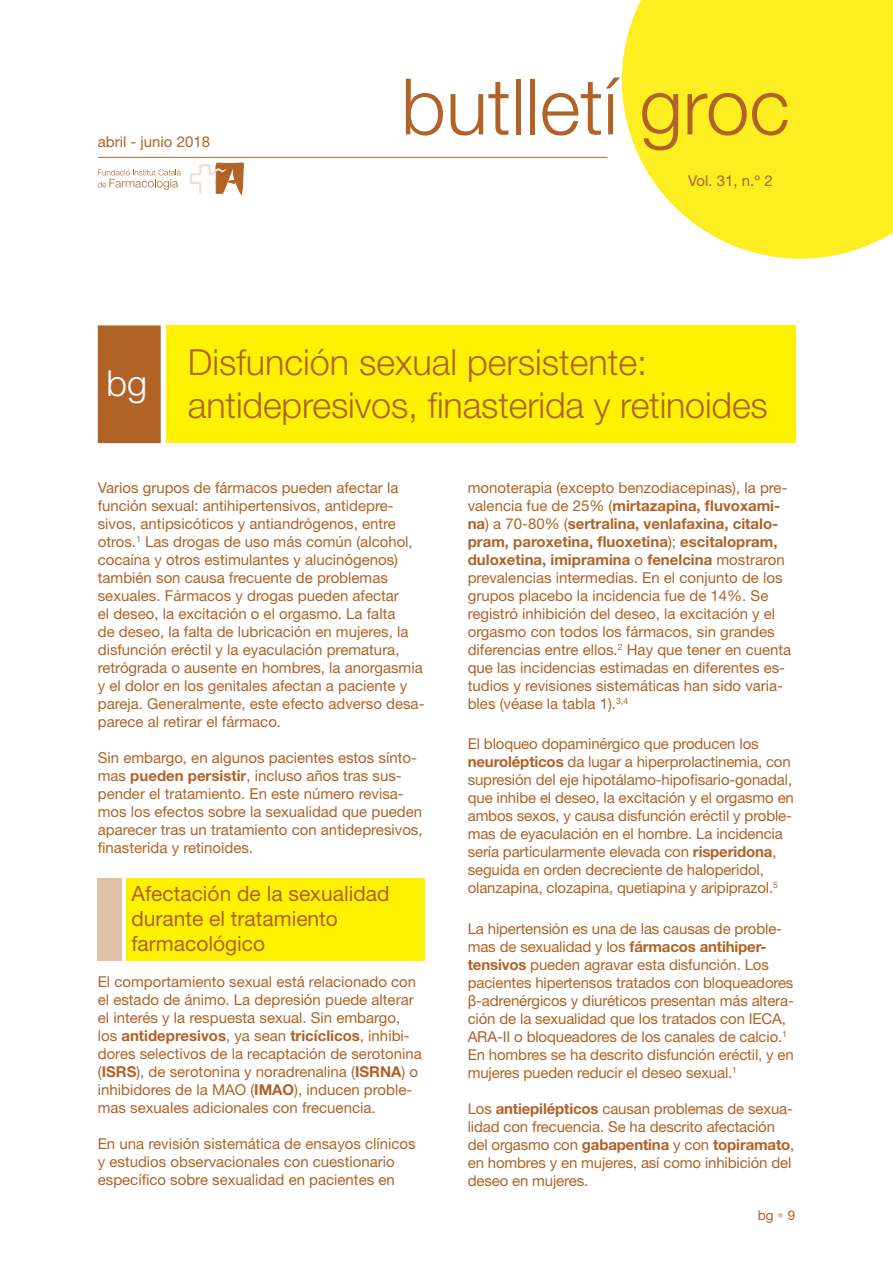
<style>
.page{position:relative;width:893px;height:1263px;background:#fff}
.page>*{position:absolute;margin:0;border:0;box-sizing:border-box;transform-origin:0 0}
.t1{font:300 78px "Helvetica Neue LT Std";color:#b06227}
.t2{font:300 36px/43.2px "Helvetica Neue LT Std";letter-spacing:-.005em;color:#b06227}
.t3{font:300 36px "Helvetica Neue LT Std";color:#fff}
.t4{font:21px/25.2px "Helvetica Neue LT Std";color:#b06227}
.t5{font:15px/18px "Helvetica Neue LT Std";color:#b06227}
.t6{font:13.5px "Helvetica Neue LT Std";color:#b06227}
.s1{font-weight:700}
.s2{font-family:"Arial"}
.s3{color:#dfc0a9}
</style>
<div class="page">
<svg style="left:622px;top:0;width:271px;height:259px;fill:#fcee21"></svg>
<hr style="left:98px;top:157px;width:509px;height:1px;background:#b06227">
<svg style="left:190px;top:163px;width:53px;height:31px"></svg>
<svg style="left:98px;top:169px;width:83px;height:21px"></svg>
<div style="left:98px;top:325px;width:63px;height:118px;background:#b06227"></div>
<div style="left:166px;top:325px;width:629px;height:118px;background:#fff200"></div>
<div style="left:98px;top:878px;width:24px;height:83px;background:#dfc0a9"></div>
<div style="left:126px;top:878px;width:299px;height:83px;background:#fff200"></div>
<p class="t5" style="left:98px;top:133px;width:114px">abril - junio 2018</p>
<h1 class="t1" style="left:401px;top:59px;width:390px">butlletí groc</h1>
<p class="t5" style="left:688px;top:172px;width:86px">Vol. 31, n.º 2</p>
<h2 class="t3" style="left:106px;top:362px;width:42px">bg</h2>
<h2 class="t2" style="left:188px;top:340px;width:581px">Disfunción sexual persistente: antidepresivos, finasterida y retinoides</h2>
<p class="t5" style="left:98px;top:478px;width:328px">Varios grupos de fármacos pueden afectar la función sexual: antihipertensivos, antidepre&shy;sivos, antipsicóticos y antiandrógenos, entre otros.<sup>1</sup> Las drogas de uso más común (alcohol, cocaína y otros estimulantes y alucinógenos) también son causa frecuente de problemas sexuales. Fármacos y drogas pueden afectar<br>el deseo, la excitación o el orgasmo. La falta<br>de deseo, la falta de lubricación en mujeres, la disfunción eréctil y la eyaculación prematura, retrógrada o ausente en hombres, la anorgasmia y el dolor en los genitales afectan a paciente y pareja. Generalmente, este efecto adverso desa&shy;parece al retirar el fármaco.</p>
<p class="t5" style="left:98px;top:748px;width:326px">Sin embargo, en algunos pacientes estos sínto&shy;mas <span class="s1">pueden persistir</span>, incluso años tras sus&shy;pender el tratamiento. En este número revisa&shy;mos los efectos sobre la sexualidad que pueden aparecer tras un tratamiento con antidepresivos, finasterida y retinoides.</p>
<h3 class="t4" style="left:131px;top:881px;width:260px">Afectación de la sexualidad durante el tratamiento farmacológico</h3>
<p class="t5" style="left:98px;top:972px;width:325px">El comportamiento sexual está relacionado con el estado de ánimo. La depresión puede alterar el interés y la respuesta sexual. Sin embargo, los <span class="s1">antidepresivos</span>, ya sean <span class="s1">tricíclicos</span>, inhibi&shy;dores selectivos de la recaptación de serotonina (<span class="s1">ISRS</span>), de serotonina y noradrenalina (<span class="s1">ISRNA</span>) o inhibidores de la MAO (<span class="s1">IMAO</span>), inducen proble&shy;mas sexuales adicionales con frecuencia.</p>
<p class="t5" style="left:98px;top:1134px;width:319px">En una revisión sistemática de ensayos clínicos y estudios observacionales con cuestionario específico sobre sexualidad en pacientes en</p>
<p class="t5" style="left:468px;top:478px;width:325px">monoterapia (excepto benzodiacepinas), la pre&shy;valencia fue de 25% (<span class="s1">mirtazapina, fluvoxami&shy;na</span>) a 70-80% (<span class="s1">sertralina, venlafaxina, citalo&shy;pram, paroxetina, fluoxetina</span>); <span class="s1">escitalopram, duloxetina, imipramina</span> o <span class="s1">fenelcina</span> mostraron prevalencias intermedias. En el conjunto de los grupos placebo la incidencia fue de 14%. Se registró inhibición del deseo, la excitación y el orgasmo con todos los fármacos, sin grandes diferencias entre ellos.<sup>2</sup> Hay que tener en cuenta que las incidencias estimadas en diferentes es&shy;tudios y revisiones sistemáticas han sido varia&shy;bles (véase la tabla 1).<sup>3,4</sup></p>
<p class="t5" style="left:468px;top:735px;width:328px">El bloqueo dopaminérgico que producen los <span class="s1">neurolépticos</span> da lugar a hiperprolactinemia, con supresión del eje hipotálamo-hipofisario-gonadal, que inhibe el deseo, la excitación y el orgasmo en ambos sexos, y causa disfunción eréctil y proble&shy;mas de eyaculación en el hombre. La incidencia sería particularmente elevada con <span class="s1">risperidona</span>, seguida en orden decreciente de haloperidol, olanzapina, clozapina, quetiapina y aripiprazol.<sup>5</sup></p>
<p class="t5" style="left:468px;top:919px;width:328px">La hipertensión es una de las causas de proble&shy;mas de sexualidad y los <span class="s1">fármacos antihiper&shy;tensivos</span> pueden agravar esta disfunción. Los pacientes hipertensos tratados con bloqueadores <span class="s2">β</span>-adrenérgicos y diuréticos presentan más altera&shy;ción de la sexualidad que los tratados con IECA, ARA-II o bloqueadores de los canales de calcio.<sup>1<br></sup>En hombres se ha descrito disfunción eréctil, y en mujeres pueden reducir el deseo sexual.<sup>1</sup></p>
<p class="t5" style="left:468px;top:1099px;width:328px">Los <span class="s1">antiepilépticos</span> causan problemas de sexua&shy;lidad con frecuencia. Se ha descrito afectación del orgasmo con <span class="s1">gabapentina</span> y con <span class="s1">topiramato</span>, en hombres y en mujeres, así como inhibición del deseo en mujeres.</p>
<p class="t6" style="left:758px;top:1207px;width:39px">bg <span class="s3">•</span> 9</p>
</div>
